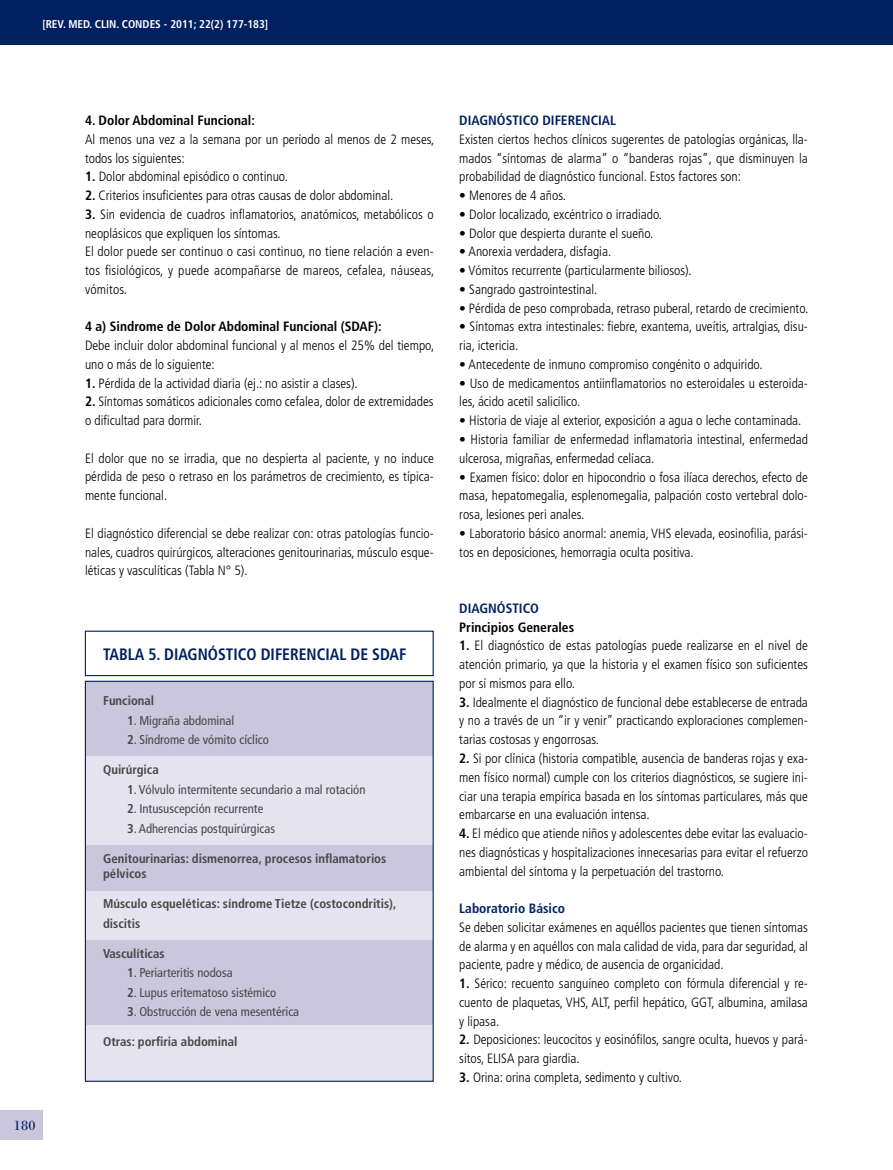
<style>
.page{position:relative;width:893px;height:1170px;background:#fff}
.page>*{position:absolute;margin:0;border:0;box-sizing:border-box;transform-origin:0 0}
.t1{font:19.5px "Filosofia Grand Caps";color:#00205f;scale:1.1 1}
.t2{font:700 condensed 16.5px "Frutiger";color:#00205f;scale:.95 1}
.t3{font:300 condensed 13.5px/18.8px "Frutiger";color:#000;text-align:justify}
.t4{font:700 condensed 13.5px "Frutiger";color:#000}
.t5{font:700 condensed 13.5px "Frutiger";color:#00205f}
.t6{font:condensed 12.75px "Frutiger";color:#474647}
.t7{font:700 condensed 12.75px/15.3px "Frutiger";color:#474647}
.t8{font:700 condensed 11.25px "Frutiger";color:#fff}
.s1{font-weight:700}
</style>
<div class="page">
<div style="left:0;top:1110px;width:43px;height:30px;background:#cac7dd"></div>
<div style="left:85px;top:681px;width:348px;height:400px;background:#e4e3ef"></div>
<div style="left:85px;top:681px;width:348px;height:74px;background:#cac7dd"></div>
<div style="left:85px;top:845px;width:348px;height:45px;background:#cac7dd"></div>
<div style="left:85px;top:939px;width:348px;height:85px;background:#cac7dd"></div>
<div style="left:85px;top:680px;width:349px;height:401px;border:1px solid #00205f"></div>
<div style="left:85px;top:630px;width:349px;height:46px;border:1px solid #00205f"></div>
<div style="left:0;top:0;width:893px;height:44px;background:#00205f"></div>
<p class="t8" style="left:42px;top:17px;width:227px">[REV. MED. CLIN. CONDES - 2011; 22(2) 177-183]</p>
<h1 class="t1" style="left:14px;top:1113px;width:22px">180</h1>
<p class="t4" style="left:85px;top:112px;width:171px">4. Dolor Abdominal Funcional:</p>
<p class="t3" style="left:85px;top:130px;width:351px">Al menos una vez a la semana por un período al menos de 2 meses, todos los siguientes:</p>
<p class="t3" style="left:85px;top:167px;width:204px"><span class="s1">1.</span> Dolor abdominal episódico o continuo.</p>
<p class="t3" style="left:85px;top:186px;width:310px"><span class="s1">2.</span> Criterios insuficientes para otras causas de dolor abdominal.</p>
<p class="t3" style="left:85px;top:205px;width:351px;text-align:left"><span class="s1">3.</span> Sin evidencia de cuadros inflamatorios, anatómicos, metabólicos o neoplásicos que expliquen los síntomas.<br>El dolor puede ser continuo o casi continuo, no tiene relación a even&shy;tos fisiológicos, y puede acompañarse de mareos, cefalea, náuseas, vómitos.</p>
<p class="t4" style="left:85px;top:319px;width:298px">4 a) Sindrome de Dolor Abdominal Funcional (SDAF):</p>
<p class="t3" style="left:85px;top:336px;width:351px">Debe incluir dolor abdominal funcional y al menos el 25% del tiempo, uno o más de lo siguiente:</p>
<p class="t3" style="left:85px;top:374px;width:274px"><span class="s1">1.</span> Pérdida de la actividad diaria (ej.: no asistir a clases).</p>
<p class="t3" style="left:85px;top:392px;width:350px"><span class="s1">2.</span> Síntomas somáticos adicionales como cefalea, dolor de extremidades o dificultad para dormir.</p>
<p class="t3" style="left:85px;top:449px;width:350px">El dolor que no se irradia, que no despierta al paciente, y no induce pérdida de peso o retraso en los parámetros de crecimiento, es típica&shy;mente funcional.</p>
<p class="t3" style="left:85px;top:524px;width:350px">El diagnóstico diferencial se debe realizar con: otras patologías funcio&shy;nales, cuadros quirúrgicos, alteraciones genitourinarias, músculo esque&shy;léticas y vasculíticas (Tabla N° 5).</p>
<p class="t2" style="left:103px;top:644px;width:99px">Tabla 5. Diagnóstico</p>
<p class="t2" style="left:261px;top:644px;width:19px">Diferenci</p>
<p class="t2" style="left:330px;top:644px;width:82px">al de SDAF</p>
<p class="t7" style="left:103px;top:693px;width:53px">Funcional</p>
<p class="t6" style="left:127px;top:712px;width:109px"><span class="s1">1</span>. Migraña abdominal</p>
<p class="t6" style="left:127px;top:732px;width:143px"><span class="s1">2</span>. Síndrome de vómito cíclico</p>
<p class="t7" style="left:103px;top:762px;width:57px">Quirúrgica</p>
<p class="t6" style="left:127px;top:781px;width:240px"><span class="s1">1</span>. Vólvulo intermitente secundario a mal rotación</p>
<p class="t6" style="left:127px;top:801px;width:138px"><span class="s1">2</span>. Intususcepción recurrente</p>
<p class="t6" style="left:127px;top:820px;width:150px"><span class="s1">3</span>. Adherencias postquirúrgicas</p>
<p class="t7" style="left:103px;top:850px;width:285px">Genitourinarias: dismenorrea, procesos inflamatorios pélvicos</p>
<p class="t7" style="left:103px;top:893px;width:295px;line-height:19.5px">Músculo esqueléticas: síndrome Tietze (costocondritis), discitis</p>
<p class="t7" style="left:103px;top:945px;width:63px">Vasculíticas</p>
<p class="t6" style="left:127px;top:965px;width:107px"><span class="s1">1</span>. Periarteritis nodosa</p>
<p class="t6" style="left:127px;top:984px;width:151px"><span class="s1">2</span>. Lupus eritematoso sistémico</p>
<p class="t6" style="left:127px;top:1004px;width:174px"><span class="s1">3</span>. Obstrucción de vena mesentérica</p>
<p class="t7" style="left:103px;top:1033px;width:136px">Otras: porfiria abdominal</p>
<p class="t5" style="left:459px;top:112px;width:158px">DIAGNÓSTICO DIFERENCIAL</p>
<p class="t3" style="left:459px;top:130px;width:350px">Existen ciertos hechos clínicos sugerentes de patologías orgánicas, lla&shy;mados “síntomas de alarma” o “banderas rojas”, que disminuyen la probabilidad de diagnóstico funcional. Estos factores son:</p>
<p class="t3" style="left:459px;top:186px;width:108px">• Menores de 4 años.</p>
<p class="t3" style="left:459px;top:205px;width:204px">• Dolor localizado, excéntrico o irradiado.</p>
<p class="t3" style="left:459px;top:224px;width:196px">• Dolor que despierta durante el sueño.</p>
<p class="t3" style="left:459px;top:242px;width:153px">• Anorexia verdadera, disfagia.</p>
<p class="t3" style="left:459px;top:261px;width:234px">• Vómitos recurrente (particularmente biliosos).</p>
<p class="t3" style="left:459px;top:280px;width:140px">• Sangrado gastrointestinal.</p>
<p class="t3" style="left:459px;top:299px;width:351px">• Pérdida de peso comprobada, retraso puberal, retardo de crecimiento.</p>
<p class="t3" style="left:459px;top:317px;width:350px">• Síntomas extra intestinales: fiebre, exantema, uveítis, artralgias, disu&shy;ria, ictericia.</p>
<p class="t3" style="left:459px;top:355px;width:305px">• Antecedente de inmuno compromiso congénito o adquirido.</p>
<p class="t3" style="left:459px;top:374px;width:350px">• Uso de medicamentos antiinflamatorios no esteroidales u esteroida&shy;les, ácido acetil salicílico.</p>
<p class="t3" style="left:459px;top:411px;width:344px">• Historia de viaje al exterior, exposición a agua o leche contaminada.</p>
<p class="t3" style="left:459px;top:430px;width:350px">• Historia familiar de enfermedad inflamatoria intestinal, enfermedad ulcerosa, migrañas, enfermedad celíaca.</p>
<p class="t3" style="left:459px;top:467px;width:350px">• Examen físico: dolor en hipocondrio o fosa ilíaca derechos, efecto de masa, hepatomegalia, esplenomegalia, palpación costo vertebral dolo&shy;rosa, lesiones peri anales.</p>
<p class="t3" style="left:459px;top:524px;width:350px">• Laboratorio básico anormal: anemia, VHS elevada, eosinofilia, parási&shy;tos en deposiciones, hemorragia oculta positiva.</p>
<p class="t5" style="left:459px;top:600px;width:81px">DIAGNÓSTICO</p>
<p class="t4" style="left:459px;top:619px;width:116px">Principios Generales</p>
<p class="t3" style="left:459px;top:636px;width:350px"><span class="s1">1.</span> El diagnóstico de estas patologías puede realizarse en el nivel de atención primario, ya que la historia y el examen físico son suficientes por sí mismos para ello.</p>
<p class="t3" style="left:459px;top:692px;width:350px"><span class="s1">3.</span> Idealmente el diagnóstico de funcional debe establecerse de entrada y no a través de un “ir y venir” practicando exploraciones complemen&shy;tarias costosas y engorrosas.</p>
<p class="t3" style="left:459px;top:749px;width:350px"><span class="s1">2.</span> Si por clínica (historia compatible, ausencia de banderas rojas y exa&shy;men físico normal) cumple con los criterios diagnósticos, se sugiere ini&shy;ciar una terapia empírica basada en los síntomas particulares, más que embarcarse en una evaluación intensa.</p>
<p class="t3" style="left:459px;top:824px;width:350px"><span class="s1">4.</span> El médico que atiende niños y adolescentes debe evitar las evaluacio&shy;nes diagnósticas y hospitalizaciones innecesarias para evitar el refuerzo ambiental del síntoma y la perpetuación del trastorno.</p>
<p class="t5" style="left:459px;top:900px;width:107px">Laboratorio Básico</p>
<p class="t3" style="left:459px;top:917px;width:350px">Se deben solicitar exámenes en aquéllos pacientes que tienen síntomas de alarma y en aquéllos con mala calidad de vida, para dar seguridad, al paciente, padre y médico, de ausencia de organicidad.</p>
<p class="t3" style="left:459px;top:974px;width:350px"><span class="s1">1.</span> Sérico: recuento sanguíneo completo con fórmula diferencial y re&shy;cuento de plaquetas, VHS, ALT, perfil hepático, GGT, albumina, amilasa y lipasa.</p>
<p class="t3" style="left:459px;top:1030px;width:350px"><span class="s1">2.</span> Deposiciones: leucocitos y eosinófilos, sangre oculta, huevos y pará&shy;sitos, ELISA para giardia.</p>
<p class="t3" style="left:459px;top:1067px;width:224px"><span class="s1">3.</span> Orina: orina completa, sedimento y cultivo.</p>
</div>
